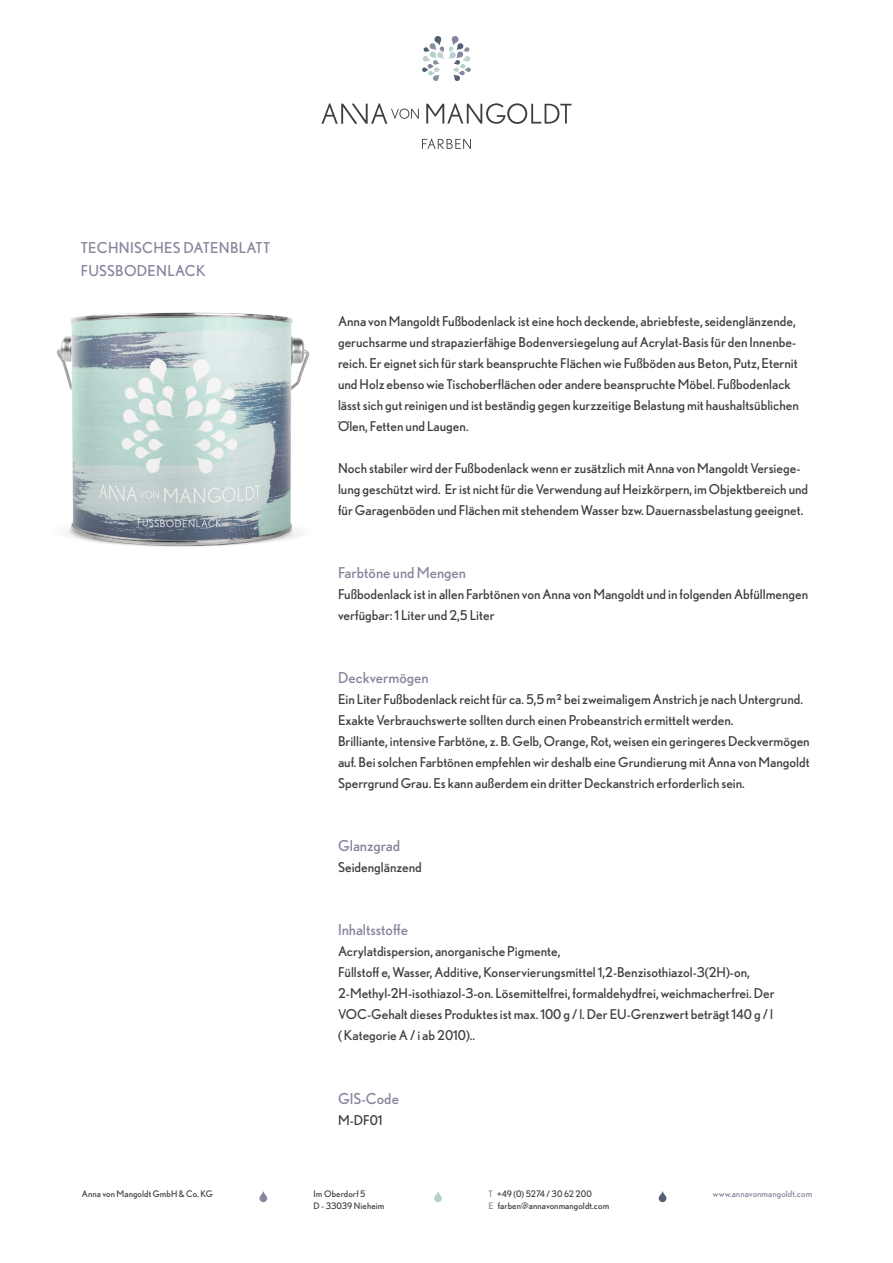
<style>
.page{position:relative;width:893px;height:1263px;background:#fff}
.page>*{position:absolute;margin:0;border:0;box-sizing:border-box;transform-origin:0 0}
.t1{font:15px "Webtype Web Use Only";color:#85859d}
.t2{font:15px "Webtype Web Use Only";letter-spacing:.02em;color:#85859d}
.t3{font:13.5px/21px "Webtype Web Use Only";color:#3e3e3f}
.t4{font:9px "Webtype Web Use Only";letter-spacing:.01em;color:#3e3e3f}
.t5{font:9px "Webtype Web Use Only";letter-spacing:.01em;color:#85859d}
.t6{font:9px "Webtype Web Use Only";letter-spacing:-.01em;color:#3e3e3f}
.s1{color:#86849e}
.s2{color:#85859d}
</style>
<div class="page">
<svg style="left:321px;top:103px;width:98px;height:21px"></svg>
<svg style="left:422px;top:139px;width:49px;height:10px"></svg>
<svg style="left:426px;top:103px;width:145px;height:21px"></svg>
<svg style="left:434px;top:1190px;width:8px;height:12px"></svg>
<svg style="left:659px;top:1190px;width:7px;height:12px"></svg>
<svg style="left:259px;top:1190px;width:8px;height:12px"></svg>
<img style="left:57px;top:312px;width:253px;height:235px">
<svg style="left:422px;top:36px;width:49px;height:45px"></svg>
<p class="t2" style="left:81px;top:239px;width:191px">TECHNISCHES DATENBLATT</p>
<p class="t2" style="left:81px;top:262px;width:126px">FUSSBODENLACK</p>
<p class="t4" style="left:82px;top:1189px;width:133px">Anna von Mangoldt GmbH &amp; Co. KG</p>
<p class="t3" style="left:338px;top:311px;width:462px">Anna von Mangoldt Fußbodenlack ist eine hoch deckende, abriebfeste, seidenglänzende, geruchsarme und strapazierfähige Bodenversiegelung auf Acrylat-Basis für den Innenbe&shy;reich. Er eignet sich für stark beanspruchte Flächen wie Fußböden aus Beton, Putz, Eternit und Holz ebenso wie Tischoberflächen oder andere beanspruchte Möbel. Fußbodenlack lässt sich gut reinigen und ist beständig gegen kurzzeitige Belastung mit haushaltsüblichen Ölen, Fetten und Laugen.</p>
<p class="t3" style="left:338px;top:458px;width:472px">Noch stabiler wird der Fußbodenlack wenn er zusätzlich mit Anna von Mangoldt Versiege&shy;lung geschützt wird. Er ist nicht für die Verwendung auf Heizkörpern, im Objektbereich und für Garagenböden und Flächen mit stehendem Wasser bzw. Dauernassbelastung geeignet.</p>
<p class="t1" style="left:338px;top:564px;width:130px">Farbtöne und Mengen</p>
<p class="t3" style="left:338px;top:584px;width:472px">Fußbodenlack ist in allen Farbtönen von Anna von Mangoldt und in folgenden Abfüllmengen verfügbar: 1 Liter und 2,5 Liter</p>
<p class="t1" style="left:338px;top:669px;width:92px">Deckvermögen</p>
<p class="t3" style="left:338px;top:689px;width:467px">Ein Liter Fußbodenlack reicht für ca. 5,5 m² bei zweimaligem Anstrich je nach Untergrund.<br>Exakte Verbrauchswerte sollten durch einen Probeanstrich ermittelt werden.</p>
<p class="t3" style="left:338px;top:731px;width:473px;text-align:justify">Brilliante, intensive Farbtöne, z. B. Gelb, Orange, Rot, weisen ein geringeres Deckvermögen auf. Bei solchen Farbtönen empfehlen wir deshalb eine Grundierung mit Anna von Mangoldt Sperrgrund Grau. Es kann außerdem ein dritter Deckanstrich erforderlich sein.</p>
<p class="t1" style="left:338px;top:837px;width:64px">Glanzgrad</p>
<p class="t3" style="left:338px;top:857px;width:85px">Seidenglänzend</p>
<p class="t1" style="left:338px;top:921px;width:72px">Inhaltsstoffe</p>
<p class="t3" style="left:338px;top:941px;width:224px">Acrylatdispersion, anorganische Pigmente,</p>
<p class="t3" style="left:338px;top:962px;width:413px">Füllstoff e, Wasser, Additive, Konservierungsmittel 1,2-Benzisothiazol-3(2H)-on,</p>
<p class="t3" style="left:338px;top:983px;width:438px">2-Methyl-2H-isothiazol-3-on. Lösemittelfrei, formaldehydfrei, weichmacherfrei. Der</p>
<p class="t3" style="left:338px;top:1004px;width:436px">VOC-Gehalt dieses Produktes ist max. 100 g / l. Der EU-Grenzwert beträgt 140 g / l</p>
<p class="t3" style="left:338px;top:1025px;width:139px">( Kategorie A / i ab 2010)..</p>
<p class="t1" style="left:338px;top:1089px;width:62px">GIS-Code</p>
<p class="t3" style="left:338px;top:1109px;width:46px">M-DF01</p>
<p class="t6" style="left:488px;top:1189px;width:105px"><span class="s1">T</span> +49 (0) 5274 / 30 62 200</p>
<p class="t4" style="left:488px;top:1201px;width:122px"><span class="s2">E</span> farben@annavonmangoldt.com</p>
<p class="t4" style="left:314px;top:1189px;width:53px">Im Oberdorf 5</p>
<p class="t5" style="left:713px;top:1189px;width:101px">www.annavonmangoldt.com</p>
<p class="t4" style="left:314px;top:1201px;width:72px">D - 33039 Nieheim</p>
</div>
